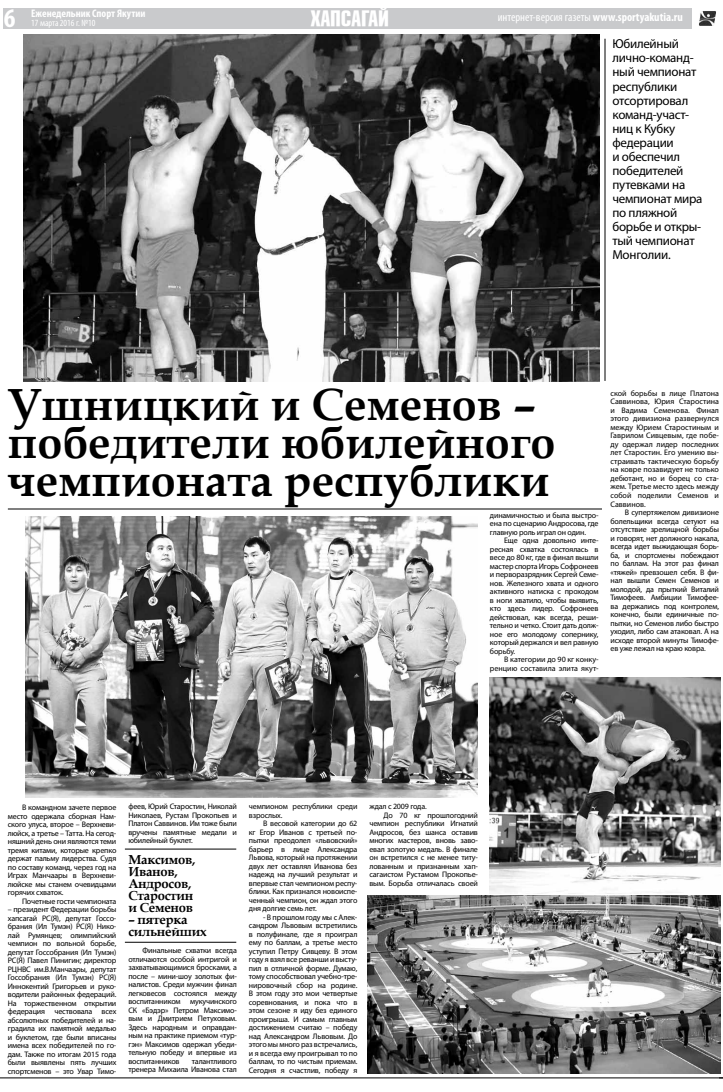
<style>
.page{position:relative;width:723px;height:1092px;background:#fff}
.page>*{position:absolute;margin:0;border:0;box-sizing:border-box;transform-origin:0 0}
.t1{font:700 45px/38px "Book Antiqua";color:#000}
.t2{font:700 condensed 26.9px "Myriad Pro";color:#fff}
.t3{font:700 20px "a Rubrica Caxa";color:#fff}
.t4{font:13px/14px "Myriad Pro";letter-spacing:-.02em;color:#000}
.t5{font:700 13px/12px "Book Antiqua";letter-spacing:-.02em;color:#000}
.t6{font:condensed 12px "Myriad Pro";color:#fff}
.t7{font:700 condensed 11px "Myriad Pro";color:#fff}
.t8{font:condensed 9.5px "Myriad Pro";color:#fff}
.t9{font:8px/8.5px "Myriad Pro";letter-spacing:-.02em;color:#000;text-align:justify}
.t10{font:8px/8.5px "Myriad Pro";color:#000;text-align:right}
.s1{font-weight:700}
</style>
<div class="page">
<div style="left:3px;top:8px;width:689px;height:20px;background:#c9cacc"></div>
<img style="left:699px;top:11px;width:17px;height:15px">
<hr style="left:0;top:1077px;width:723px;height:1px;background:#000">
<img style="left:24px;top:34px;width:575px;height:347px">
<hr style="left:605px;top:39px;width:1px;height:342px;background:#000">
<img style="left:26px;top:516px;width:451px;height:281px">
<img style="left:368px;top:895px;width:353px;height:178px">
<img style="left:489px;top:677px;width:232px;height:216px">
<hr style="left:125px;top:942px;width:111px;height:1px;background:#000">
<hr style="left:125px;top:848px;width:111px;height:1px;background:#000">
<hr style="left:8px;top:509px;width:594px;height:1px;background:#000">
<h3 class="t3" style="left:311px;top:7px;width:80px">хапсагай</h3>
<h2 class="t2" style="left:4px;top:2px;width:13px">6</h2>
<h3 class="t7" style="left:31px;top:7px;width:116px">Еженедельник Спорт Якутии</h3>
<h3 class="t6" style="left:498px;top:10px;width:187px">интернет-версия газеты <span class="s1">www.sportyakutia.ru</span></h3>
<p class="t8" style="left:31px;top:17px;width:66px">17 марта 2016 г. №10</p>
<h3 class="t4" style="left:612px;top:37px;width:91px">Юбилейный лично-команд&shy;ный чемпионат республики отсортировал команд-участ&shy;ниц к Кубку федерации<br>и обеспечил победителей путевками на чемпионат мира по пляжной борьбе и откры&shy;тый чемпионат<br>Монголии.</h3>
<h1 class="t1" style="left:8px;top:385px;width:549px">Ушницкий и Семенов – победители юбилейного чемпионата республики</h1>
<p class="t9" style="left:490px;top:510px;width:110px">динамичностью и была выстро&shy;ена по сценарию Андросова, где главную роль играл он один.</p>
<p class="t9" style="left:490px;top:536px;width:110px;text-indent:14px">Еще одна довольно инте&shy;ресная схватка состоялась в весе до 80 кг, где в финал вышли мастер спорта Игорь Софронеев и перворазрядник Сергей Семе&shy;нов. Железного хвата и одного активного натиска с проходом в ноги хватило, чтобы выявить, кто здесь лидер. Софронеев действовал, как всегда, реши&shy;тельно и четко. Стоит дать долж&shy;ное его молодому сопернику, который держался и вел равную борьбу.</p>
<p class="t10" style="left:490px;top:655px;width:110px">В категории до 90 кг конку&shy;ренцию составила элита якут-</p>
<p class="t9" style="left:610px;top:389px;width:110px">ской борьбы в лице Платона Саввинова, Юрия Старостина и Вадима Семенова. Финал этого дивизиона развернулся между Юрием Старостиным и Гаврилом Сивцевым, где побе&shy;ду одержал лидер последних лет Старостин. Его умению вы&shy;страивать тактическую борьбу на ковре позавидует не только дебютант, но и борец со ста&shy;жем. Третье место здесь между собой поделили Семенов и Саввинов.</p>
<p class="t9" style="left:610px;top:508px;width:110px;text-indent:14px">В супертяжелом дивизионе болельщики всегда сетуют на отсутствие зрелищной борьбы и говорят, нет должного накала, всегда идет выжидающая борь&shy;ба, и спортсмены побеждают по баллам. На этот раз финал «тяжей» превзошел себя. В фи&shy;нал вышли Семен Семенов и молодой, да прыткий Виталий Тимофеев. Амбиции Тимофее&shy;ва держались под контролем, конечно, были единичные по&shy;пытки, но Семенов либо быстро уходил, либо сам атаковал. А на исходе второй минуты Тимофе&shy;ев уже лежал на краю ковра.</p>
<p class="t9" style="left:8px;top:802px;width:110px;text-indent:14px">В командном зачете первое место одержала сборная Нам&shy;ского улуса, второе – Верхневи&shy;люйск, а третье – Татта. На сегод&shy;няшний день они являются теми тремя китами, которые крепко держат пальму лидерства. Судя по составу команд, через год на Играх Манчаары в Верхневи&shy;люйске мы станем очевидцами горячих схваток.</p>
<p class="t9" style="left:22px;top:896px;width:96px">Почетные гости чемпионата</p>
<p class="t9" style="left:8px;top:904px;width:110px">– президент Федерации борьбы хапсагай РС(Я), депутат Госсо&shy;брания (Ил Тумэн) РС(Я) Нико&shy;лай Румянцев; олимпийский чемпион по вольной борьбе, депутат Госсобрания (Ил Тумэн)<br>РС(Я) Павел Пинигин; директор РЦНВС им.В.Манчаары, депутат Госсобрания (Ил Тумэн) РС(Я)<br>Иннокентий Григорьев и руко&shy;водители районных федераций.<br>На торжественном открытии федерация чествовала всех абсолютных победителей и на&shy;градила их памятной медалью и буклетом, где были вписаны имена всех победителей по го&shy;дам. Также по итогам 2015 года были выявлены пять лучших спортсменов – это Увар Тимо-</p>
<p class="t9" style="left:128px;top:802px;width:110px">феев, Юрий Старостин, Николай Николаев, Рустам Прокопьев и Платон Саввинов. Им тоже были вручены памятные медали и юбилейный буклет.</p>
<h3 class="t5" style="left:128px;top:853px;width:69px">Максимов,<br>Иванов,<br>Андросов,<br>Старостин и Семенов</h3>
<h3 class="t5" style="left:128px;top:913px;width:80px">– пятерка сильнейших</h3>
<p class="t9" style="left:128px;top:945px;width:110px;text-indent:14px">Финальные схватки всегда отличаются особой интригой и захватывающимися бросками, а после – мини-шоу золотых фи&shy;налистов. Среди мужчин финал легковесов состоялся между воспитанником мукучинского СК «Бэдэр» Петром Максимо&shy;вым и Дмитрием Петуховым.<br>Здесь народным и оправдан&shy;ным на практике приемом «тур&shy;гэн» Максимов одержал убеди&shy;тельную победу и впервые из воспитанников</p>
<p class="t9" style="left:128px;top:1056px;width:110px;text-align:right">талантливого<br>тренера Михаила Иванова стал</p>
<p class="t9" style="left:249px;top:802px;width:110px">чемпионом республики среди взрослых.</p>
<p class="t9" style="left:249px;top:819px;width:110px;text-indent:14px">В весовой категории до 62 кг Егор Иванов с третьей по&shy;пытки преодолел «львовский» барьер в лице Александра Львова, который на протяжении двух лет оставлял Иванова без надежд на лучший результат и впервые стал чемпионом респу&shy;блики. Как признался новоиспе&shy;ченный чемпион, он ждал этого дня долгие семь лет.</p>
<p class="t9" style="left:249px;top:912px;width:110px;text-indent:14px">- В прошлом году мы с Алек&shy;сандром Львовым встретились в полуфинале, где я проиграл ему по баллам, а третье место уступил Петру Сивцеву. В этом году я взял все реванши и высту&shy;пил в отличной форме. Думаю, тому способствовал учебно-тре&shy;нировочный сбор на родине.<br>В этом году это мои четвертые соревнования, и пока что в этом сезоне я иду без единого проигрыша. И самым главным достижением считаю – победу над Александром Львовым. До этого мы много раз встречались, и я всегда ему проигрывал то по баллам, то по чистым приемам.<br>Сегодня я счастлив, победу я</p>
<p class="t9" style="left:369px;top:802px;width:59px">ждал с 2009 года.</p>
<p class="t9" style="left:384px;top:810px;width:96px">До 70 кг прошлогодний</p>
<p class="t9" style="left:369px;top:819px;width:110px">чемпион республики Игнатий</p>
<p class="t9" style="left:369px;top:827px;width:110px">Андросов, без шанса оставив</p>
<p class="t9" style="left:369px;top:836px;width:110px">многих мастеров, вновь заво-</p>
<p class="t9" style="left:369px;top:844px;width:110px">евал золотую медаль. В финале</p>
<p class="t9" style="left:369px;top:853px;width:110px">он встретился с не менее титу-</p>
<p class="t9" style="left:369px;top:861px;width:110px">лованным и признанным хап-</p>
<p class="t9" style="left:369px;top:870px;width:110px">сагаистом Рустамом Прокопье-</p>
<p class="t9" style="left:369px;top:878px;width:110px">вым. Борьба отличалась своей</p>
</div>
